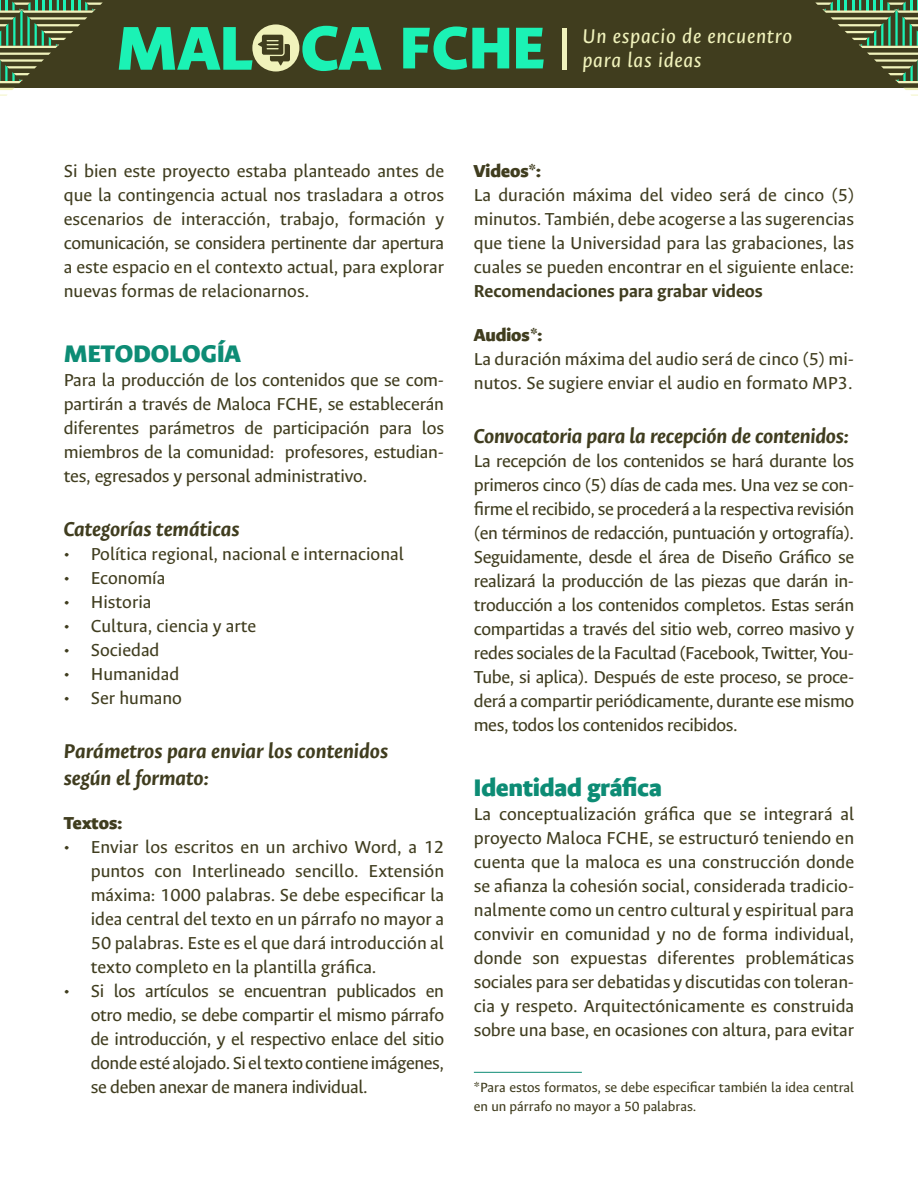
<style>
.page{position:relative;width:918px;height:1188px;background:#fff}
.page>*{position:absolute;margin:0;border:0;box-sizing:border-box;transform-origin:0 0}
.t1{font:900 69.6px "Ancizar Sans";color:#1bf2b5}
.t2{font:900 27px "Ancizar Sans";color:#0d8c75}
.t3{font:italic 700 22.5px/27px "Ancizar Sans";color:#403d1f}
.t4{font:italic 22.35px "Ancizar Sans";letter-spacing:.03em;color:#f0f2bb}
.t5{font:19.5px/24px "Ancizar Sans";color:#403d1f;text-align:justify}
.t6{font:700 19.5px "Ancizar Sans";color:#403d1f}
.t7{font:900 19.5px "Ancizar Sans";color:#403d1f}
.t8{font:15px/19.5px "Ancizar Sans";color:#403d1f}
.s1{font-size:66.45px}
</style>
<div class="page">
<hr style="left:474px;top:1072px;width:108px;height:1px;background:#0d8c75">
<div style="left:0;top:0;width:918px;height:88px;background:#403d1e"></div>
<svg style="left:0;top:0;width:103px;height:96px"></svg>
<svg style="left:815px;top:0;width:103px;height:96px"></svg>
<div style="left:562px;top:28px;width:5px;height:42px;background:#f0f2bb"></div>
<div style="left:252px;top:24px;width:47px;height:47px;background:#f0f2bb;border-radius:50%"></div>
<svg style="left:258px;top:35px;width:32px;height:30px"></svg>
<h1 class="t1" style="left:116px;top:9px;width:431px">MAL CA <span class="s1">FCHE</span></h1>
<p class="t4" style="left:582px;top:24px;width:211px">Un espacio de encuentro</p>
<p class="t4" style="left:582px;top:48px;width:121px">para las ideas</p>
<p class="t5" style="left:64px;top:159px;width:382px">Si bien este proyecto estaba planteado antes de que la contingencia actual nos trasladara a otros escenarios de interacción, trabajo, formación y comunicación, se considera pertinente dar apertura a este espacio en el contexto actual, para explorar nuevas formas de relacionarnos.</p>
<h2 class="t2" style="left:64px;top:338px;width:179px">METODOLOGÍA</h2>
<p class="t5" style="left:64px;top:368px;width:382px">Para la producción de los contenidos que se com&shy;partirán a través de Maloca FCHE, se establecerán diferentes parámetros de participación para los miembros de la comunidad: profesores, estudian&shy;tes, egresados y personal administrativo.</p>
<p class="t3" style="left:64px;top:515px;width:177px">Categorías temáticas</p>
<p class="t5" style="left:64px;top:542px;width:342px">• Política regional, nacional e internacional</p>
<p class="t5" style="left:64px;top:566px;width:103px">• Economía</p>
<p class="t5" style="left:64px;top:590px;width:89px">• Historia</p>
<p class="t5" style="left:64px;top:614px;width:194px">• Cultura, ciencia y arte</p>
<p class="t5" style="left:64px;top:638px;width:97px">• Sociedad</p>
<p class="t5" style="left:64px;top:662px;width:117px">• Humanidad</p>
<p class="t5" style="left:64px;top:686px;width:120px">• Ser humano</p>
<p class="t3" style="left:64px;top:737px;width:326px">Parámetros para enviar los contenidos según el formato:</p>
<p class="t7" style="left:64px;top:812px;width:60px">Textos:</p>
<p class="t5" style="left:91px;top:835px;width:355px;text-indent:-27px">• Enviar los escritos en un archivo Word, a 12 puntos con Interlineado sencillo. Extensión máxima: 1000 palabras. Se debe especificar la idea central del texto en un párrafo no mayor a 50 palabras. Este es el que dará introducción al texto completo en la plantilla gráfica.</p>
<p class="t5" style="left:91px;top:979px;width:355px;text-indent:-27px">• Si los artículos se encuentran publicados en otro medio, se debe compartir el mismo párrafo de introducción, y el respectivo enlace del sitio donde esté alojado. Si el texto contiene imágenes, se deben anexar de manera individual.</p>
<p class="t7" style="left:474px;top:160px;width:69px">Videos*:</p>
<p class="t5" style="left:474px;top:183px;width:382px">La duración máxima del video será de cinco (5) minutos. También, debe acogerse a las sugerencias que tiene la Universidad para las grabaciones, las cuales se pueden encontrar en el siguiente enlace:</p>
<p class="t6" style="left:474px;top:280px;width:291px">Recomendaciones para grabar videos</p>
<p class="t7" style="left:474px;top:324px;width:70px">Audios*:</p>
<p class="t5" style="left:474px;top:347px;width:382px">La duración máxima del audio será de cinco (5) mi&shy;nutos. Se sugiere enviar el audio en formato MP3.</p>
<p class="t3" style="left:474px;top:422px;width:377px">Convocatoria para la recepción de contenidos:</p>
<p class="t5" style="left:474px;top:449px;width:382px">La recepción de los contenidos se hará durante los primeros cinco (5) días de cada mes. Una vez se con&shy;firme el recibido, se procederá a la respectiva revisión (en términos de redacción, puntuación y ortografía).<br>Seguidamente, desde el área de Diseño Gráfico se realizará la producción de las piezas que darán in&shy;troducción a los contenidos completos. Estas serán compartidas a través del sitio web, correo masivo y redes sociales de la Facultad (Facebook, Twitter, You-Tube, si aplica). Después de este proceso, se proce&shy;derá a compartir periódicamente, durante ese mismo mes, todos los contenidos recibidos.</p>
<h2 class="t2" style="left:474px;top:772px;width:190px">Identidad gráfica</h2>
<p class="t5" style="left:474px;top:802px;width:382px">La conceptualización gráfica que se integrará al proyecto Maloca FCHE, se estructuró teniendo en cuenta que la maloca es una construcción donde se afianza la cohesión social, considerada tradicio&shy;nalmente como un centro cultural y espiritual para convivir en comunidad y no de forma individual, donde son expuestas diferentes problemáticas sociales para ser debatidas y discutidas con toleran&shy;cia y respeto. Arquitectónicamente es construida sobre una base, en ocasiones con altura, para evitar</p>
<p class="t8" style="left:474px;top:1077px;width:382px">*Para estos formatos, se debe especificar también la idea central en un párrafo no mayor a 50 palabras.</p>
</div>
